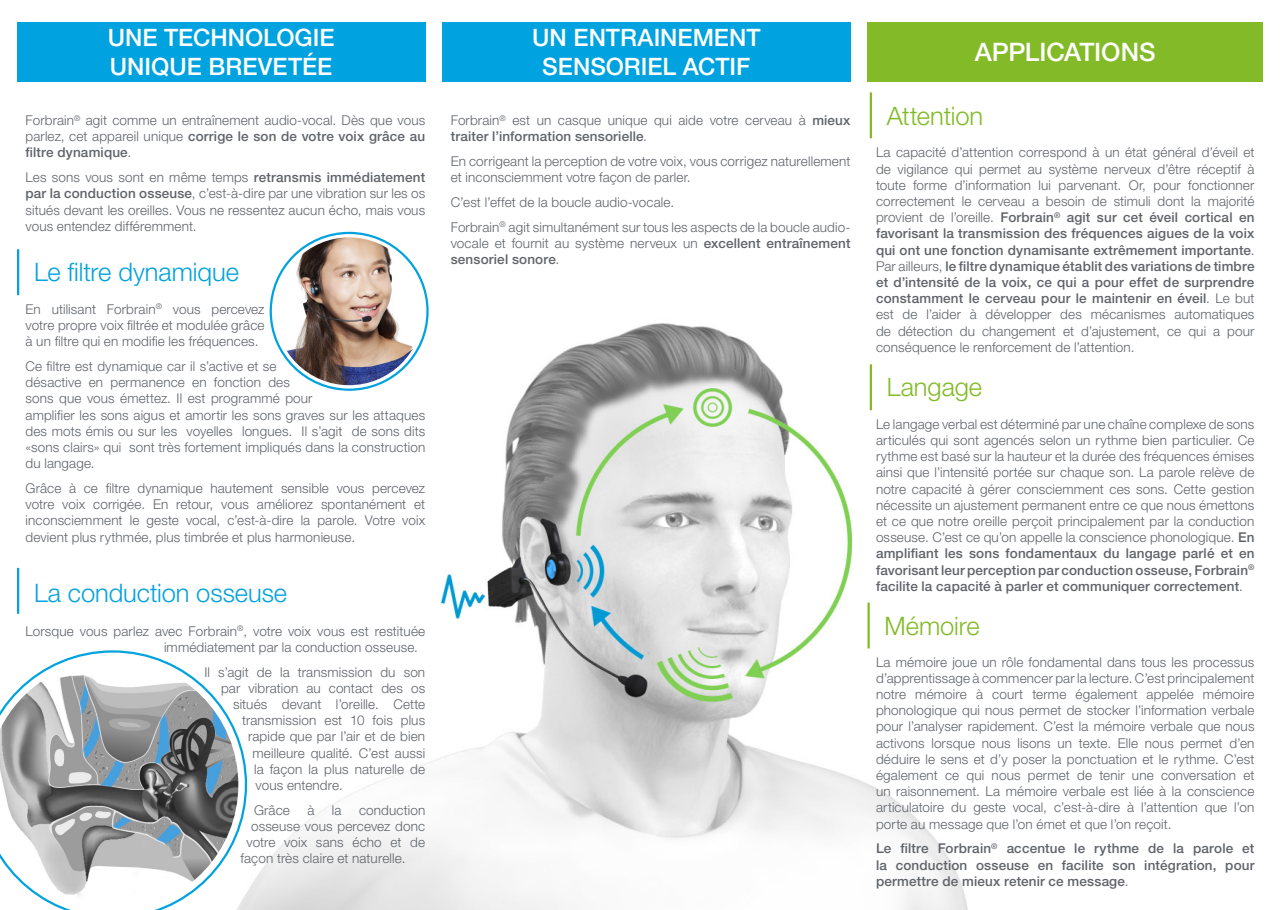
<style>
.page{position:relative;width:1280px;height:910px;background:#fff}
.page>*{position:absolute;margin:0;border:0;box-sizing:border-box;transform-origin:0 0}
.t1{font:300 25.5px "Helvetica Neue LT Std";letter-spacing:-.005em;color:#00a2df}
.t2{font:300 25.5px "Helvetica Neue LT Std";letter-spacing:-.005em;color:#82bb27}
.t3{font:500 25.5px "Helvetica Neue LT Std";letter-spacing:-.005em;color:#fff}
.t4{font:500 24px "Helvetica Neue LT Std";color:#fff}
.t5{font:300 13.5px/16.2px "Helvetica Neue LT Std";letter-spacing:.01em;color:#5f6369;text-align:justify}
.t6{font:500 13.5px/16.2px "Helvetica Neue LT Std";letter-spacing:.01em;color:#5f6369;text-align:justify}
.s1{font-weight:500}
.s2{font-weight:300}
</style>
<div class="page">
<img style="left:247px;top:319px;width:721px;height:591px">
<svg style="left:0;top:650px;width:247px;height:260px"></svg>
<img style="left:275px;top:237px;width:148px;height:148px;border-radius:74px">
<div style="left:442px;top:22px;width:408px;height:60px;background:#00a2df"></div>
<div style="left:17px;top:569px;width:279px;height:46px;background:#fff"></div>
<hr style="left:17px;top:249px;width:2px;height:46px;background:#00a2df">
<hr style="left:870px;top:364px;width:2px;height:46px;background:#82bb27">
<hr style="left:870px;top:92px;width:2px;height:46px;background:#82bb27">
<hr style="left:867px;top:603px;width:3px;height:45px;background:#82bb27">
<hr style="left:17px;top:568px;width:2px;height:46px;background:#00a2df">
<div style="left:17px;top:22px;width:408px;height:60px;background:#00a2df"></div>
<div style="left:867px;top:22px;width:396px;height:60px;background:#82bb27"></div>
<p class="t4" style="left:108px;top:23px;width:228px">UNE TECHNOLOGIE</p>
<p class="t4" style="left:110px;top:52px;width:224px">UNIQUE BREVETÉE</p>
<p class="t5" style="left:26px;top:112px;width:401px">Forbrain<sup>®</sup> agit comme un entraînement audio-vocal. Dès que vous parlez, cet appareil unique <span class="s1">corrige le son de votre voix grâce au filtre dynamique</span>.</p>
<p class="t5" style="left:26px;top:169px;width:401px">Les sons vous sont en même temps <span class="s1">retransmis immédiatement par la conduction osseuse</span>, c’est-à-dire par une vibration sur les os situés devant les oreilles. Vous ne ressentez aucun écho, mais vous vous entendez différemment.</p>
<p class="t1" style="left:34px;top:257px;width:206px">Le filtre dynamique</p>
<p class="t5" style="left:26px;top:301px;width:241px">En utilisant Forbrain<sup>®</sup> vous percevez votre propre voix filtrée et modulée grâce à un filtre qui en modifie les fréquences.</p>
<p class="t5" style="left:26px;top:358px;width:401px;text-align:left">Ce filtre est dynamique car il s’active et se<br>désactive en permanence en fonction des<br>sons que vous émettez. Il est programmé pour<br>amplifier les sons aigus et amortir les sons graves sur les attaques des mots émis ou sur les voyelles longues. Il s’agit de sons dits «sons clairs» qui sont très fortement impliqués dans la construction du langage.</p>
<p class="t5" style="left:26px;top:480px;width:401px">Grâce à ce filtre dynamique hautement sensible vous percevez votre voix corrigée. En retour, vous améliorez spontanément et inconsciemment le geste vocal, c’est-à-dire la parole. Votre voix devient plus rythmée, plus timbrée et plus harmonieuse.</p>
<p class="t1" style="left:34px;top:577px;width:255px">La conduction osseuse</p>
<p class="t5" style="left:164px;top:622px;width:263px;text-indent:-138px">Lorsque vous parlez avec Forbrain<sup>®</sup>, votre voix vous est restituée immédiatement par la conduction osseuse.</p>
<p class="t5" style="left:205px;top:663px;width:222px">Il s’agit de la transmission du son</p>
<p class="t5" style="left:221px;top:680px;width:206px">par vibration au contact des os</p>
<p class="t5" style="left:233px;top:696px;width:194px">situés devant l’oreille. Cette</p>
<p class="t5" style="left:242px;top:712px;width:185px">transmission est 10 fois plus</p>
<p class="t5" style="left:248px;top:728px;width:179px">rapide que par l’air et de bien</p>
<p class="t5" style="left:253px;top:744px;width:174px">meilleure qualité. C’est aussi</p>
<p class="t5" style="left:254px;top:761px;width:173px">la façon la plus naturelle de</p>
<p class="t5" style="left:256px;top:777px;width:89px">vous entendre.</p>
<p class="t5" style="left:254px;top:801px;width:37px">Grâce</p>
<p class="t5" style="left:307px;top:801px;width:9px">à</p>
<p class="t5" style="left:332px;top:801px;width:11px">la</p>
<p class="t5" style="left:359px;top:801px;width:68px">conduction</p>
<p class="t5" style="left:251px;top:818px;width:176px">osseuse vous percevez donc</p>
<p class="t5" style="left:247px;top:834px;width:180px">votre voix sans écho et de</p>
<p class="t5" style="left:241px;top:850px;width:166px">façon très claire et naturelle.</p>
<p class="t4" style="left:532px;top:23px;width:230px">UN ENTRAINEMENT</p>
<p class="t4" style="left:542px;top:52px;width:210px">SENSORIEL ACTIF</p>
<p class="t5" style="left:451px;top:112px;width:401px">Forbrain<sup>®</sup> est un casque unique qui aide votre cerveau à <span class="s1">mieux traiter l’information sensorielle</span>.</p>
<p class="t5" style="left:451px;top:153px;width:401px">En corrigeant la perception de votre voix, vous corrigez naturellement et inconsciemment votre façon de parler.</p>
<p class="t5" style="left:451px;top:194px;width:225px">C’est l’effet de la boucle audio-vocale.</p>
<p class="t5" style="left:451px;top:218px;width:401px">Forbrain<sup>®</sup> agit simultanément sur tous les aspects de la boucle audio&shy;vocale et fournit au système nerveux un <span class="s1">excellent entraînement sensoriel sonore</span>.</p>
<p class="t3" style="left:975px;top:37px;width:182px">APPLICATIONS</p>
<p class="t2" style="left:887px;top:100px;width:98px">Attention</p>
<p class="t5" style="left:876px;top:144px;width:380px">La capacité d’attention correspond à un état général d’éveil et de vigilance qui permet au système nerveux d’être réceptif à toute forme d’information lui parvenant. Or, pour fonctionner correctement le cerveau a besoin de stimuli dont la majorité provient de l’oreille. <span class="s1">Forbrain</span><sup>®</sup> <span class="s1">agit sur cet éveil cortical en favorisant la transmission des fréquences aigues de la voix qui ont une fonction dynamisante extrêmement importante</span>.<br>Par ailleurs, <span class="s1">le filtre dynamique établit des variations de timbre et d’intensité de la voix, ce qui a pour effet de surprendre constamment le cerveau pour le maintenir en éveil</span>. Le but est de l’aider à développer des mécanismes automatiques de détection du changement et d’ajustement, ce qui a pour conséquence le renforcement de l’attention.</p>
<p class="t2" style="left:887px;top:372px;width:97px">Langage</p>
<p class="t5" style="left:876px;top:416px;width:380px">Le langage verbal est déterminé par une chaîne complexe de sons articulés qui sont agencés selon un rythme bien particulier. Ce rythme est basé sur la hauteur et la durée des fréquences émises ainsi que l’intensité portée sur chaque son. La parole relève de notre capacité à gérer consciemment ces sons. Cette gestion nécessite un ajustement permanent entre ce que nous émettons et ce que notre oreille perçoit principalement par la conduction osseuse. C’est ce qu’on appelle la conscience phonologique. <span class="s1">En amplifiant les sons fondamentaux du langage parlé et en favorisant leur perception par conduction osseuse, Forbrain</span><sup>® </sup><span class="s1">facilite la capacité à parler et communiquer correctement</span>.</p>
<p class="t2" style="left:884px;top:610px;width:97px">Mémoire</p>
<p class="t5" style="left:876px;top:653px;width:380px">La mémoire joue un rôle fondamental dans tous les processus d’apprentissage à commencer par la lecture. C’est principalement notre mémoire à court terme également appelée mémoire phonologique qui nous permet de stocker l’information verbale pour l’analyser rapidement. C’est la mémoire verbale que nous activons lorsque nous lisons un texte. Elle nous permet d’en déduire le sens et d’y poser la ponctuation et le rythme. C’est également ce qui nous permet de tenir une conversation et un raisonnement. La mémoire verbale est liée à la conscience articulatoire du geste vocal, c’est-à-dire à l’attention que l’on porte au message que l’on émet et que l’on reçoit.</p>
<p class="t6" style="left:876px;top:840px;width:380px">Le filtre Forbrain<sup>®</sup> accentue le rythme de la parole et la conduction osseuse en facilite son intégration, pour permettre de mieux retenir ce message<span class="s2">.</span></p>
</div>
